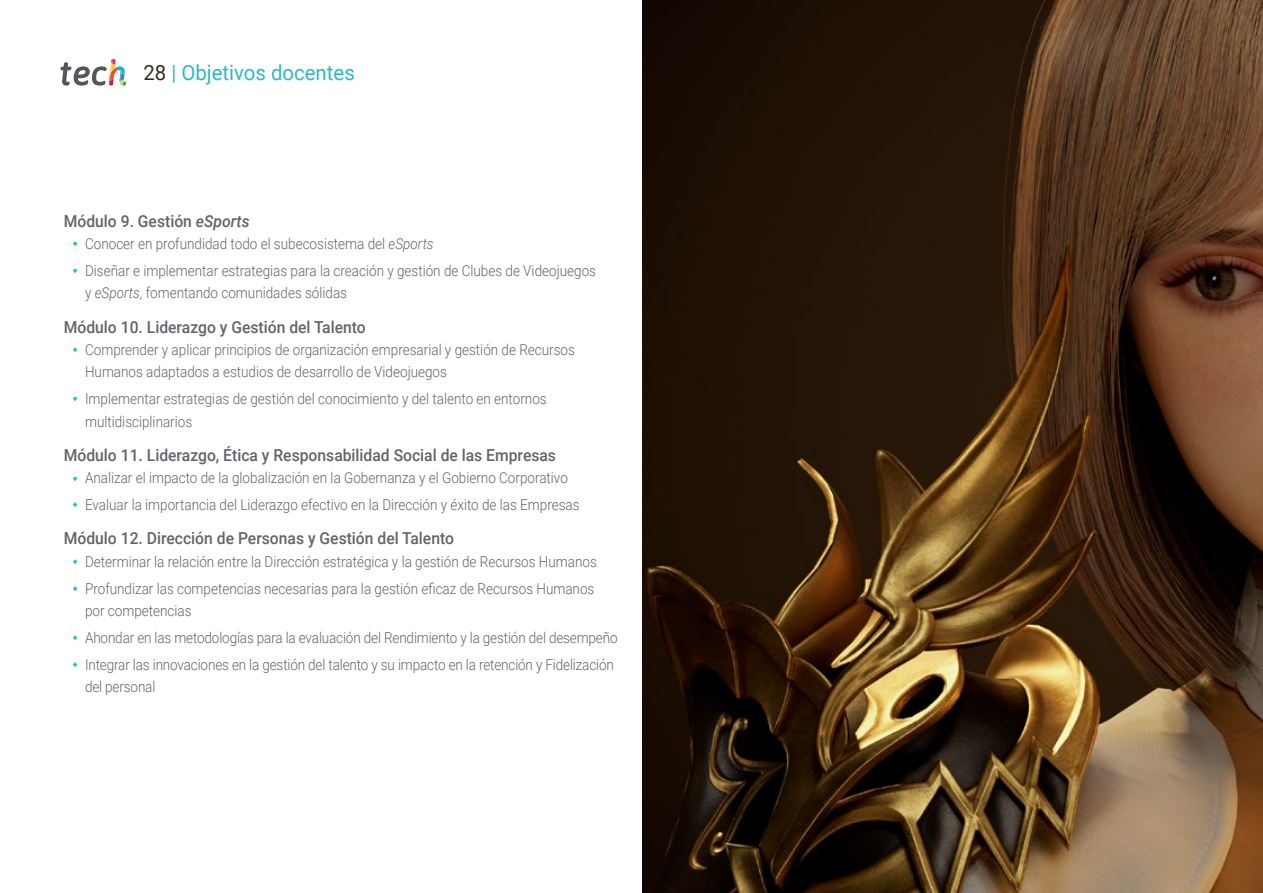
<style>
.page{position:relative;width:1263px;height:893px;background:#fff}
.page>*{position:absolute;margin:0;border:0;box-sizing:border-box;transform-origin:0 0}
.t1{font:21px "Roboto";color:#2db8c5}
.t2{font:500 16.5px "Roboto";color:#61646a;scale:.95 1}
.t3{font:300 15px/26.7px "Roboto";color:#61646a;scale:.9 1}
.s1{color:#312e20}
.s2{font-style:italic}
</style>
<div class="page">
<img style="left:642px;top:0;width:621px;height:893px">
<svg style="left:61px;top:59px;width:65px;height:27px"></svg>
<h1 class="t1" style="left:144px;top:57px;width:213px"><span class="s1">28</span> | Objetivos docentes</h1>
<p class="t2" style="left:64px;top:209px;width:197px">Módulo 9. Gestión <span class="s2">eSports</span></p>
<p class="t3" style="left:85px;top:230px;width:569px">Conocer en profundidad todo el subecosistema del <span class="s2">eSports<br></span>Diseñar e implementar estrategias para la creación y gestión de Clubes de Videojuegos</p>
<p class="t3" style="left:85px;top:279px;width:293px">y <span class="s2">eSports</span>, fomentando comunidades sólidas</p>
<p class="t2" style="left:64px;top:315px;width:319px">Módulo 10. Liderazgo y Gestión del Talento</p>
<p class="t3" style="left:85px;top:338px;width:546px;line-height:22.5px">Comprender y aplicar principios de organización empresarial y gestión de Recursos<br>Humanos adaptados a estudios de desarrollo de Videojuegos</p>
<p class="t3" style="left:85px;top:387px;width:514px;line-height:22.5px">Implementar estrategias de gestión del conocimiento y del talento en entornos multidisciplinarios</p>
<p class="t2" style="left:64px;top:444px;width:520px">Módulo 11. Liderazgo, Ética y Responsabilidad Social de las Empresas</p>
<p class="t3" style="left:85px;top:464px;width:551px">Analizar el impacto de la globalización en la Gobernanza y el Gobierno Corporativo<br>Evaluar la importancia del Liderazgo efectivo en la Dirección y éxito de las Empresas</p>
<p class="t2" style="left:64px;top:527px;width:412px">Módulo 12. Dirección de Personas y Gestión del Talento</p>
<p class="t3" style="left:85px;top:547px;width:570px">Determinar la relación entre la Dirección estratégica y la gestión de Recursos Humanos<br>Profundizar las competencias necesarias para la gestión eficaz de Recursos Humanos</p>
<p class="t3" style="left:85px;top:597px;width:593px">por competencias<br>Ahondar en las metodologías para la evaluación del Rendimiento y la gestión del desempeño<br>Integrar las innovaciones en la gestión del talento y su impacto en la retención y Fidelización</p>
<p class="t3" style="left:85px;top:673px;width:80px">del personal</p>
</div>
